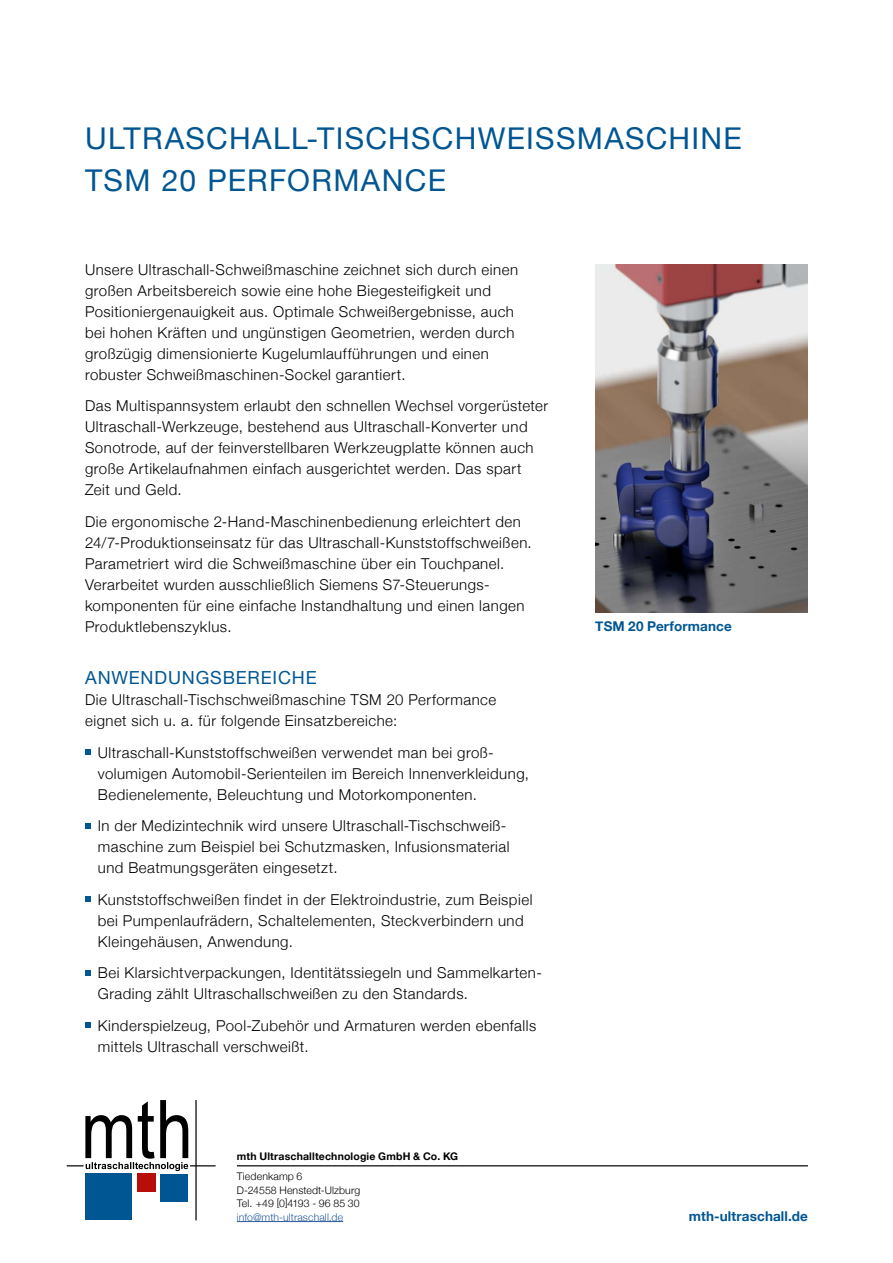
<style>
.page{position:relative;width:893px;height:1263px;background:#fff}
.page>*{position:absolute;margin:0;border:0;box-sizing:border-box;transform-origin:0 0}
.t1{font:30px/42px "Helvetica Neue";letter-spacing:.045em;color:#005693}
.t2{font:18px "Helvetica Neue";letter-spacing:.045em;color:#005693}
.t3{font:300 15px/21px "Helvetica Neue";letter-spacing:.03em;color:#000}
.t4{font:700 13.5px "Helvetica Neue";letter-spacing:.01em;color:#005693}
.t5{font:300 10.5px/13.5px "Helvetica Neue";letter-spacing:.01em;color:#000}
.t6{font:700 10.5px "Helvetica Neue";letter-spacing:.015em;color:#000}
.t7{font:300 10.5px "Helvetica Neue";letter-spacing:.01em;color:#275b9b}
</style>
<div class="page">
<hr style="left:237px;top:1221px;width:106px;height:1px;background:#275b9b">
<svg style="left:67px;top:1100px;width:149px;height:120px"></svg>
<div style="left:85px;top:1173px;width:47px;height:47px;background:#005693"></div>
<div style="left:160px;top:1173px;width:28px;height:28px;background:#005693"></div>
<div style="left:137px;top:1173px;width:18px;height:19px;background:#b70e0c"></div>
<hr style="left:237px;top:1165px;width:571px;height:1px;background:#000">
<svg style="left:85px;top:749px;width:6px;height:6px"></svg>
<svg style="left:85px;top:823px;width:6px;height:5px"></svg>
<svg style="left:85px;top:896px;width:6px;height:6px"></svg>
<svg style="left:85px;top:970px;width:6px;height:5px"></svg>
<svg style="left:85px;top:1022px;width:6px;height:6px"></svg>
<img style="left:595px;top:265px;width:213px;height:347px">
<h1 class="t1" style="left:85px;top:119px;width:658px">ULTRASCHALL-TISCHSCHWEISSMASCHINE<br>TSM 20 PERFORMANCE</h1>
<p class="t3" style="left:85px;top:258px;width:435px">Unsere Ultraschall-Schweißmaschine zeichnet sich durch einen großen Arbeitsbereich sowie eine hohe Biegesteifigkeit und Positioniergenauigkeit aus. Optimale Schweißergebnisse, auch bei hohen Kräften und ungünstigen Geometrien, werden durch großzügig dimensionierte Kugelumlaufführungen und einen robuster Schweißmaschinen-Sockel garantiert.</p>
<p class="t3" style="left:85px;top:394px;width:465px">Das Multispannsystem erlaubt den schnellen Wechsel vorgerüsteter Ultraschall-Werkzeuge, bestehend aus Ultraschall-Konverter und Sonotrode, auf der feinverstellbaren Werkzeugplatte können auch große Artikelaufnahmen einfach ausgerichtet werden. Das spart Zeit und Geld.</p>
<p class="t3" style="left:85px;top:510px;width:448px">Die ergonomische 2-Hand-Maschinenbedienung erleichtert den 24/7-Produktionseinsatz für das Ultraschall-Kunststoffschweißen.<br>Parametriert wird die Schweißmaschine über ein Touchpanel.<br>Verarbeitet wurden ausschließlich Siemens S7-Steuerungs&shy;komponenten für eine einfache Instandhaltung und einen langen Produktlebenszyklus.</p>
<p class="t2" style="left:85px;top:665px;width:233px">ANWENDUNGSBEREICHE</p>
<p class="t3" style="left:85px;top:688px;width:413px">Die Ultraschall-Tischschweißmaschine TSM 20 Performance eignet sich u. a. für folgende Einsatzbereiche:</p>
<p class="t3" style="left:98px;top:741px;width:433px">Ultraschall-Kunststoffschweißen verwendet man bei groß&shy;volumigen Automobil-Serienteilen im Bereich Innenverkleidung,<br>Bedienelemente, Beleuchtung und Motorkomponenten.</p>
<p class="t3" style="left:98px;top:814px;width:413px">In der Medizintechnik wird unsere Ultraschall-Tischschweiß&shy;maschine zum Beispiel bei Schutzmasken, Infusionsmaterial und Beatmungsgeräten eingesetzt.</p>
<p class="t3" style="left:98px;top:888px;width:436px">Kunststoffschweißen findet in der Elektroindustrie, zum Beispiel bei Pumpenlaufrädern, Schaltelementen, Steckverbindern und<br>Kleingehäusen, Anwendung.</p>
<p class="t3" style="left:98px;top:961px;width:446px">Bei Klarsichtverpackungen, Identitätssiegeln und Sammelkarten-<br>Grading zählt Ultraschallschweißen zu den Standards.</p>
<p class="t3" style="left:98px;top:1014px;width:440px">Kinderspielzeug, Pool-Zubehör und Armaturen werden ebenfalls mittels Ultraschall verschweißt.</p>
<p class="t4" style="left:595px;top:615px;width:138px">TSM 20 Performance</p>
<p class="t6" style="left:237px;top:1148px;width:223px">mth Ultraschalltechnologie GmbH &amp; Co. KG</p>
<p class="t5" style="left:237px;top:1169px;width:125px">Tiedenkamp 6<br>D-24558 Henstedt-Ulzburg<br>Tel. +49 [0]4193 - 96 85 30</p>
<p class="t7" style="left:237px;top:1208px;width:108px">info@mth-ultraschall.de</p>
<p class="t4" style="left:689px;top:1206px;width:121px">mth-ultraschall.de</p>
</div>
